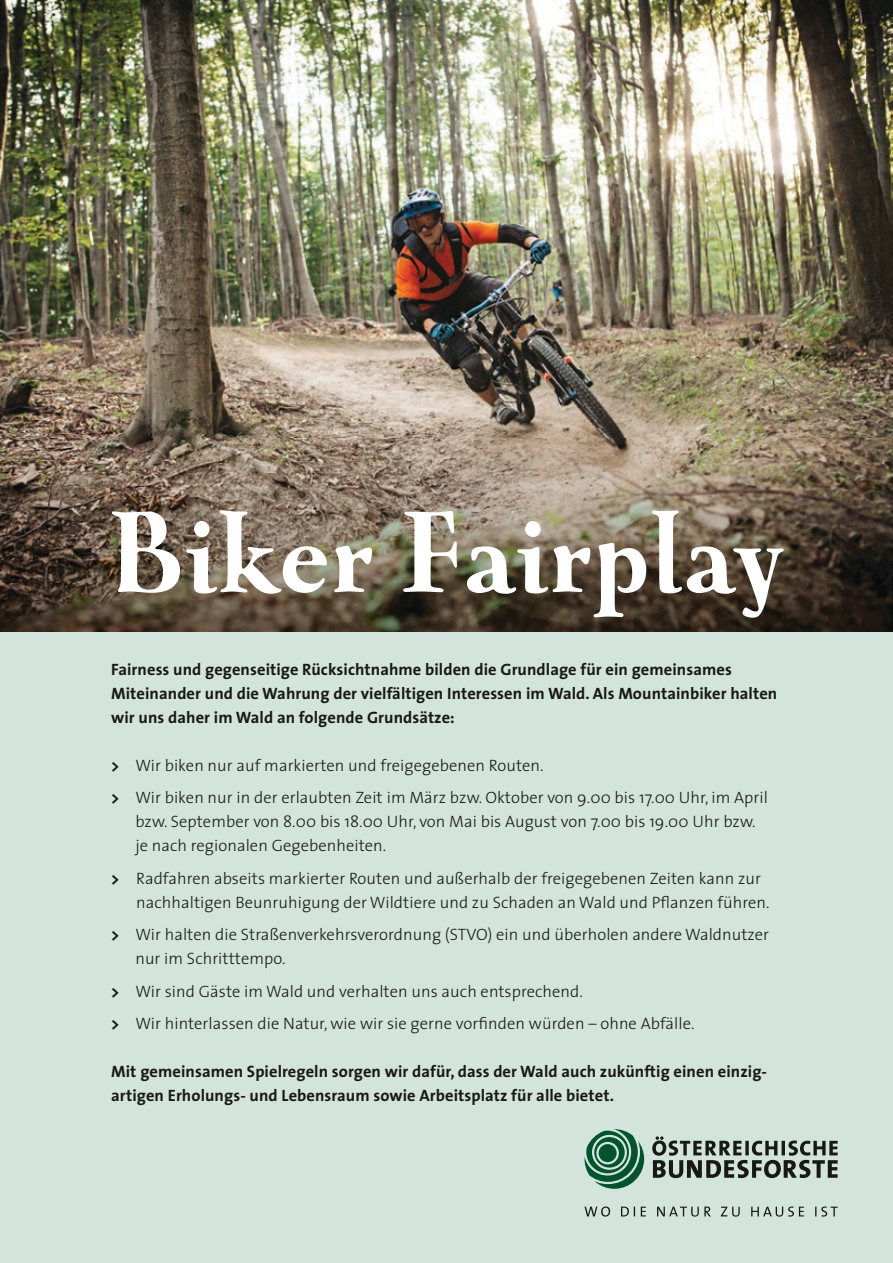
<style>
.page{position:relative;width:893px;height:1263px;background:#fff}
.page>*{position:absolute;margin:0;border:0;box-sizing:border-box;transform-origin:0 0}
.t1{font:900 108.9px "Oneleigh OTW03";color:#fff;scale:.96 1}
.t2{font:16.5px/24px "The Sans CV Light";letter-spacing:.005em;color:#181817}
.t3{font:16.5px/24px "The Sans CV Bold";letter-spacing:.005em;color:#181817}
.s1{font-family:"The Sans CV Bold"}
</style>
<div class="page">
<div style="left:0;top:631px;width:893px;height:632px;background:#d3e4dd"></div>
<img style="left:0;top:0;width:893px;height:438px">
<svg style="left:652px;top:1136px;width:186px;height:42px"></svg>
<svg style="left:585px;top:1129px;width:59px;height:60px"></svg>
<svg style="left:585px;top:1206px;width:253px;height:10px"></svg>
<img style="left:0;top:438px;width:893px;height:193px">
<h1 class="t1" style="left:108px;top:485px;width:707px">Biker Fairplay</h1>
<p class="t3" style="left:111px;top:656px;width:668px">Fairness und gegenseitige Rücksichtnahme bilden die Grundlage für ein gemeinsames<br>Miteinander und die Wahrung der vielfältigen Interessen im Wald. Als Mountainbiker halten wir uns daher im Wald an folgende Grundsätze:</p>
<p class="t2" style="left:111px;top:748px;width:658px;line-height:32.5px"><span class="s1">&gt;</span> Wir biken nur auf markierten und freigegebenen Routen.<br><span class="s1">&gt;</span> Wir biken nur in der erlaubten Zeit im März bzw. Oktober von 9.00 bis 17.00 Uhr, im April</p>
<p class="t2" style="left:135px;top:809px;width:622px">bzw. September von 8.00 bis 18.00 Uhr, von Mai bis August von 7.00 bis 19.00 Uhr bzw. je nach regionalen Gegebenheiten.</p>
<p class="t2" style="left:136px;top:865px;width:635px;text-indent:-25px"><span class="s1">&gt;</span> Radfahren abseits markierter Routen und außerhalb der freigegebenen Zeiten kann zur nachhaltigen Beunruhigung der Wildtiere und zu Schaden an Wald und Pflanzen führen.</p>
<p class="t2" style="left:135px;top:922px;width:635px;text-indent:-24px"><span class="s1">&gt;</span> Wir halten die Straßenverkehrsverordnung (STVO) ein und überholen andere Waldnutzer nur im Schritttempo.</p>
<p class="t2" style="left:111px;top:974px;width:585px;line-height:32.5px"><span class="s1">&gt;</span> Wir sind Gäste im Wald und verhalten uns auch entsprechend.<br><span class="s1">&gt;</span> Wir hinterlassen die Natur, wie wir sie gerne vorfinden würden – ohne Abfälle.</p>
<p class="t3" style="left:111px;top:1059px;width:657px">Mit gemeinsamen Spielregeln sorgen wir dafür, dass der Wald auch zukünftig einen einzig&shy;artigen Erholungs- und Lebensraum sowie Arbeitsplatz für alle bietet.</p>
</div>
